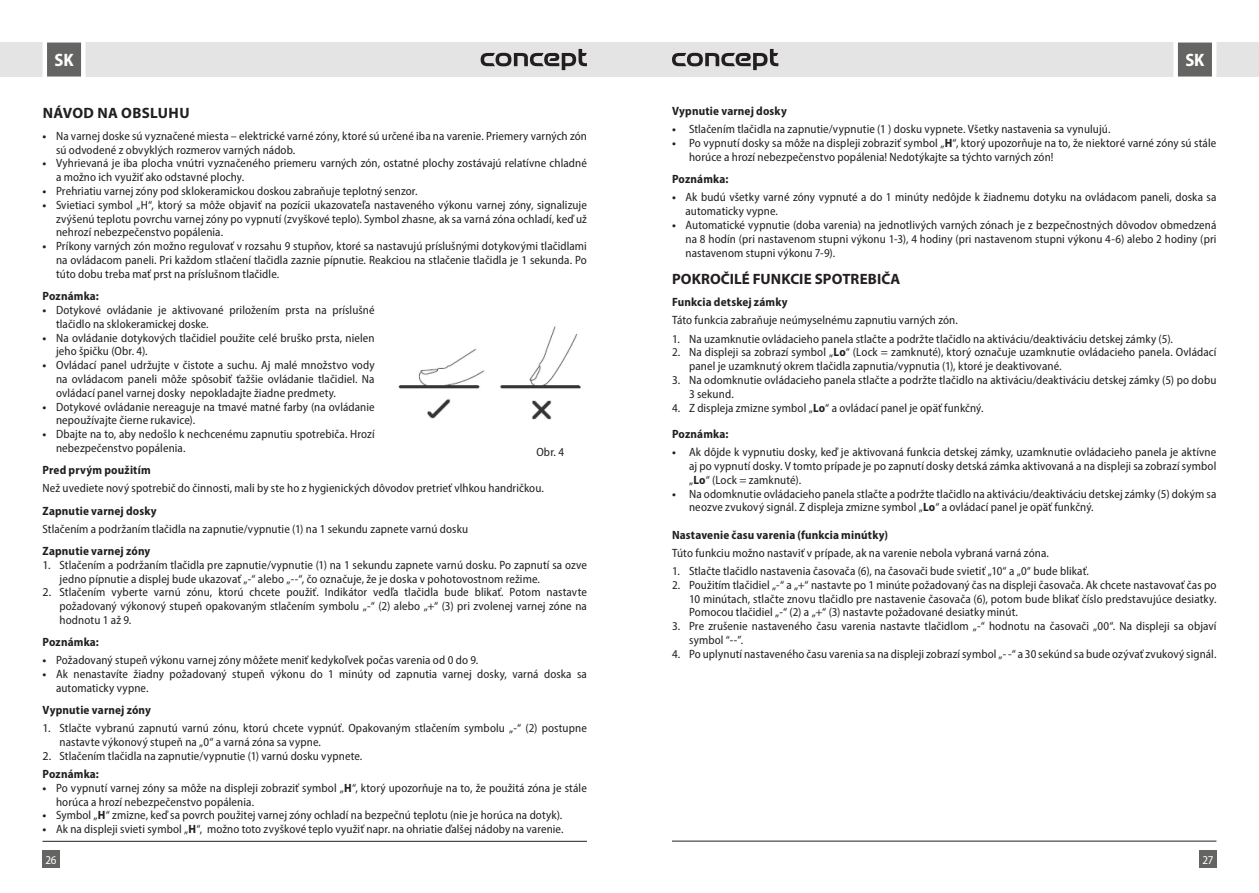
<style>
.page{position:relative;width:1259px;height:893px;background:#fff}
.page>*{position:absolute;margin:0;border:0;box-sizing:border-box;transform-origin:0 0}
.t1{font:700 semi-condensed 18px "Myriad Pro";color:#fff}
.t2{font:700 15px "Myriad Pro";letter-spacing:.005em;color:#231f20}
.t3{font:semi-condensed 12px/13.8px "Myriad Pro";letter-spacing:.01em;color:#231f20}
.t4{font:700 semi-condensed 12px "Myriad Pro";letter-spacing:.015em;color:#231f20}
.t5{font:semi-condensed 12px "Myriad Pro";color:#fff}
.s1{font-weight:700}
.s2{font-stretch:normal}
</style>
<div class="page">
<div style="left:629px;top:43px;width:630px;height:34px;background:#e4e4e4"></div>
<div style="left:0;top:43px;width:629px;height:34px;background:#e4e4e4"></div>
<div style="left:43px;top:850px;width:17px;height:17px;background:#646463"></div>
<div style="left:1199px;top:850px;width:17px;height:17px;background:#646463"></div>
<svg style="left:1171px;top:42px;width:47px;height:35px;background:#8f8f8e"></svg>
<svg style="left:40px;top:42px;width:48px;height:35px;background:#919190"></svg>
<hr style="left:672px;top:841px;width:544px;height:1px;background:#231f20">
<hr style="left:43px;top:841px;width:544px;height:1px;background:#231f20">
<svg style="left:480px;top:49px;width:107px;height:21px"></svg>
<svg style="left:672px;top:49px;width:106px;height:21px"></svg>
<img style="left:398px;top:326px;width:183px;height:94px">
<h1 class="t1" style="left:54px;top:48px;width:21px">SK</h1>
<h1 class="t1" style="left:1185px;top:48px;width:21px">SK</h1>
<p class="t2" style="left:43px;top:103px;width:148px">NÁVOD NA OBSLUHU</p>
<p class="t3" style="left:56px;top:129px;width:532px;text-indent:-14px"><span class="s1">•</span> Na varnej doske sú vyznačené miesta – elektrické varné zóny, ktoré sú určené iba na varenie. Priemery varných zón sú odvodené z obvyklých rozmerov varných nádob.</p>
<p class="t3" style="left:56px;top:156px;width:532px;text-indent:-14px"><span class="s1">•</span> Vyhrievaná je iba plocha vnútri vyznačeného priemeru varných zón, ostatné plochy zostávajú relatívne chladné a možno ich využiť ako odstavné plochy.</p>
<p class="t3" style="left:43px;top:184px;width:376px"><span class="s1">•</span> Prehriatiu varnej zóny pod sklokeramickou doskou zabraňuje teplotný senzor.</p>
<p class="t3" style="left:56px;top:198px;width:532px;text-align:justify;text-indent:-14px"><span class="s1">•</span> Svietiaci symbol „H“, ktorý sa môže objaviť na pozícii ukazovateľa nastaveného výkonu varnej zóny, signalizuje zvýšenú teplotu povrchu varnej zóny po vypnutí (zvyškové teplo). Symbol zhasne, ak sa varná zóna ochladí, keď už nehrozí nebezpečenstvo popálenia.</p>
<p class="t3" style="left:56px;top:239px;width:532px;text-align:justify;text-indent:-14px"><span class="s1">•</span> Príkony varných zón možno regulovať v rozsahu 9 stupňov, ktoré sa nastavujú príslušnými dotykovými tlačidlami na ovládacom paneli. Pri každom stlačení tlačidla zaznie pípnutie. Reakciou na stlačenie tlačidla je 1 sekunda. Po túto dobu treba mať prst na príslušnom tlačidle.</p>
<p class="t4" style="left:43px;top:288px;width:58px">Poznámka:</p>
<p class="t3" style="left:56px;top:303px;width:320px;text-indent:-14px"><span class="s1">•</span> Dotykové ovládanie je aktivované priložením prsta na príslušné tlačidlo na sklokeramickej doske.</p>
<p class="t3" style="left:56px;top:330px;width:320px;text-indent:-14px"><span class="s1">•</span> Na ovládanie dotykových tlačidiel použite celé bruško prsta, nielen jeho špičku (Obr. 4).</p>
<p class="t3" style="left:56px;top:358px;width:320px;text-align:justify;text-indent:-14px"><span class="s1">•</span> Ovládací panel udržujte v čistote a suchu. Aj malé množstvo vody na ovládacom paneli môže spôsobiť ťažšie ovládanie tlačidiel. Na ovládací panel varnej dosky nepokladajte žiadne predmety.</p>
<p class="t3" style="left:56px;top:399px;width:320px;text-indent:-14px"><span class="s1">•</span> Dotykové ovládanie nereaguje na tmavé matné farby (na ovládanie nepoužívajte čierne rukavice).</p>
<p class="t3" style="left:56px;top:427px;width:320px;text-indent:-14px"><span class="s1">•</span> Dbajte na to, aby nedošlo k nechcenému zapnutiu spotrebiča. Hrozí nebezpečenstvo popálenia.</p>
<p class="t4" style="left:43px;top:463px;width:110px">Pred prvým použitím</p>
<p class="t3" style="left:43px;top:481px;width:503px">Než uvediete nový spotrebič do činnosti, mali by ste ho z hygienických dôvodov pretrieť vlhkou handričkou.</p>
<p class="t4" style="left:43px;top:503px;width:116px">Zapnutie varnej dosky</p>
<p class="t3" style="left:43px;top:522px;width:427px">Stlačením a podržaním tlačidla na zapnutie/vypnutie (1) na 1 sekundu zapnete varnú dosku</p>
<p class="t4" style="left:43px;top:543px;width:109px">Zapnutie varnej zóny</p>
<p class="t3" style="left:60px;top:558px;width:529px;text-indent:-17px"><span class="s2">1.</span> Stlačením a podržaním tlačidla pre zapnutie/vypnutie (1) na 1 sekundu zapnete varnú dosku. Po zapnutí sa ozve jedno pípnutie a displej bude ukazovať „-“ alebo „--“, čo označuje, že je doska v pohotovostnom režime.</p>
<p class="t3" style="left:60px;top:585px;width:529px;text-align:justify;text-indent:-17px"><span class="s2">2.</span> Stlačením vyberte varnú zónu, ktorú chcete použiť. Indikátor vedľa tlačidla bude blikať. Potom nastavte požadovaný výkonový stupeň opakovaným stlačením symbolu „-“ (2) alebo „+“ (3) pri zvolenej varnej zóne na hodnotu 1 až 9.</p>
<p class="t4" style="left:43px;top:635px;width:58px">Poznámka:</p>
<p class="t3" style="left:43px;top:653px;width:437px"><span class="s1">•</span> Požadovaný stupeň výkonu varnej zóny môžete meniť kedykoľvek počas varenia od 0 do 9.</p>
<p class="t3" style="left:56px;top:667px;width:532px;text-indent:-14px"><span class="s1">•</span> Ak nenastavíte žiadny požadovaný stupeň výkonu do 1 minúty od zapnutia varnej dosky, varná doska sa automaticky vypne.</p>
<p class="t4" style="left:43px;top:702px;width:110px">Vypnutie varnej zóny</p>
<p class="t3" style="left:60px;top:721px;width:529px;text-indent:-17px"><span class="s2">1.</span> Stlačte vybranú zapnutú varnú zónu, ktorú chcete vypnúť. Opakovaným stlačením symbolu „-“ (2) postupne nastavte výkonový stupeň na „0“ a varná zóna sa vypne.</p>
<p class="t3" style="left:43px;top:747px;width:321px;line-height:18px"><span class="s2">2.</span> Stlačením tlačidla na zapnutie/vypnutie (1) varnú dosku vypnete.<br><span class="s1">Poznámka:</span></p>
<p class="t3" style="left:56px;top:781px;width:532px;text-indent:-14px"><span class="s1">•</span> Po vypnutí varnej zóny sa môže na displeji zobraziť symbol „<span class="s1">H</span>“, ktorý upozorňuje na to, že použitá zóna je stále horúca a hrozí nebezpečenstvo popálenia.</p>
<p class="t3" style="left:43px;top:808px;width:521px"><span class="s1">•</span> Symbol „<span class="s1">H</span>“ zmizne, keď sa povrch použitej varnej zóny ochladí na bezpečnú teplotu (nie je horúca na dotyk).</p>
<p class="t3" style="left:43px;top:822px;width:522px"><span class="s1">•</span> Ak na displeji svieti symbol „<span class="s1">H</span>“, možno toto zvyškové teplo využiť napr. na ohriatie ďalšej nádoby na varenie.</p>
<p class="t4" style="left:672px;top:104px;width:116px">Vypnutie varnej dosky</p>
<p class="t3" style="left:672px;top:122px;width:440px"><span class="s1">•</span> Stlačením tlačidla na zapnutie/vypnutie (1 ) dosku vypnete. Všetky nastavenia sa vynulujú.</p>
<p class="t3" style="left:689px;top:136px;width:529px;text-indent:-17px"><span class="s1">•</span> Po vypnutí dosky sa môže na displeji zobraziť symbol „<span class="s1">H</span>“, ktorý upozorňuje na to, že niektoré varné zóny sú stále horúce a hrozí nebezpečenstvo popálenia! Nedotýkajte sa týchto varných zón!</p>
<p class="t4" style="left:672px;top:171px;width:58px">Poznámka:</p>
<p class="t3" style="left:685px;top:190px;width:532px;text-indent:-14px"><span class="s1">•</span> Ak budú všetky varné zóny vypnuté a do 1 minúty nedôjde k žiadnemu dotyku na ovládacom paneli, doska sa automaticky vypne.</p>
<p class="t3" style="left:685px;top:218px;width:532px;text-align:justify;text-indent:-14px"><span class="s1">•</span> Automatické vypnutie (doba varenia) na jednotlivých varných zónach je z bezpečnostných dôvodov obmedzená na 8 hodín (pri nastavenom stupni výkonu 1-3), 4 hodiny (pri nastavenom stupni výkonu 4-6) alebo 2 hodiny (pri nastavenom stupni výkonu 7-9).</p>
<p class="t2" style="left:672px;top:269px;width:230px">POKROČILÉ FUNKCIE SPOTREBIČA</p>
<p class="t4" style="left:672px;top:295px;width:117px">Funkcia detskej zámky</p>
<p class="t3" style="left:672px;top:313px;width:287px">Táto funkcia zabraňuje neúmyselnému zapnutiu varných zón.</p>
<p class="t3" style="left:672px;top:331px;width:502px">1. Na uzamknutie ovládacieho panela stlačte a podržte tlačidlo na aktiváciu/deaktiváciu detskej zámky (5).</p>
<p class="t3" style="left:689px;top:345px;width:529px;text-indent:-17px">2. Na displeji sa zobrazí symbol „<span class="s1">Lo</span>“ (Lock = zamknuté), ktorý označuje uzamknutie ovládacieho panela. Ovládací panel je uzamknutý okrem tlačidla zapnutia/vypnutia (1), ktoré je deaktivované.</p>
<p class="t3" style="left:689px;top:373px;width:529px;text-indent:-17px">3. Na odomknutie ovládacieho panela stlačte a podržte tlačidlo na aktiváciu/deaktiváciu detskej zámky (5) po dobu<br>3 sekund.</p>
<p class="t3" style="left:672px;top:400px;width:313px">4. Z displeja zmizne symbol „<span class="s1">Lo</span>“ a ovládací panel je opäť funkčný.</p>
<p class="t4" style="left:672px;top:426px;width:58px">Poznámka:</p>
<p class="t3" style="left:689px;top:445px;width:529px;text-align:justify;text-indent:-17px"><span class="s1">•</span> Ak dôjde k vypnutiu dosky, keď je aktivovaná funkcia detskej zámky, uzamknutie ovládacieho panela je aktívne aj po vypnutí dosky. V tomto prípade je po zapnutí dosky detská zámka aktivovaná a na displeji sa zobrazí symbol „<span class="s1">Lo</span>“ (Lock = zamknuté).</p>
<p class="t3" style="left:689px;top:486px;width:529px;text-indent:-17px"><span class="s1">•</span> Na odomknutie ovládacieho panela stlačte a podržte tlačidlo na aktiváciu/deaktiváciu detskej zámky (5) dokým sa neozve zvukový signál. Z displeja zmizne symbol „<span class="s1">Lo</span>“ a ovládací panel je opäť funkčný.</p>
<p class="t4" style="left:672px;top:527px;width:218px">Nastavenie času varenia (funkcia minútky)</p>
<p class="t3" style="left:672px;top:546px;width:378px">Túto funkciu možno nastaviť v prípade, ak na varenie nebola vybraná varná zóna.</p>
<p class="t3" style="left:672px;top:564px;width:418px">1. Stlačte tlačidlo nastavenia časovača (6), na časovači bude svietiť „10“ a „0“ bude blikať.</p>
<p class="t3" style="left:689px;top:578px;width:529px;text-align:justify;text-indent:-17px">2. Použitím tlačidiel „-“ a „+“ nastavte po 1 minúte požadovaný čas na displeji časovača. Ak chcete nastavovať čas po 10 minútach, stlačte znovu tlačidlo pre nastavenie časovača (6), potom bude blikať číslo predstavujúce desiatky.<br>Pomocou tlačidiel „-“ (2) a „+“ (3) nastavte požadované desiatky minút.</p>
<p class="t3" style="left:689px;top:619px;width:529px;text-indent:-17px">3. Pre zrušenie nastaveného času varenia nastavte tlačidlom „-“ hodnotu na časovači „00“. Na displeji sa objaví symbol “--”.</p>
<p class="t3" style="left:672px;top:647px;width:546px">4. Po uplynutí nastaveného času varenia sa na displeji zobrazí symbol „- -“ a 30 sekúnd sa bude ozývať zvukový signál.</p>
<p class="t3" style="left:536px;top:445px;width:29px">Obr. 4</p>
<p class="t5" style="left:45px;top:852px;width:13px">26</p>
<p class="t5" style="left:1202px;top:852px;width:13px">27</p>
</div>
